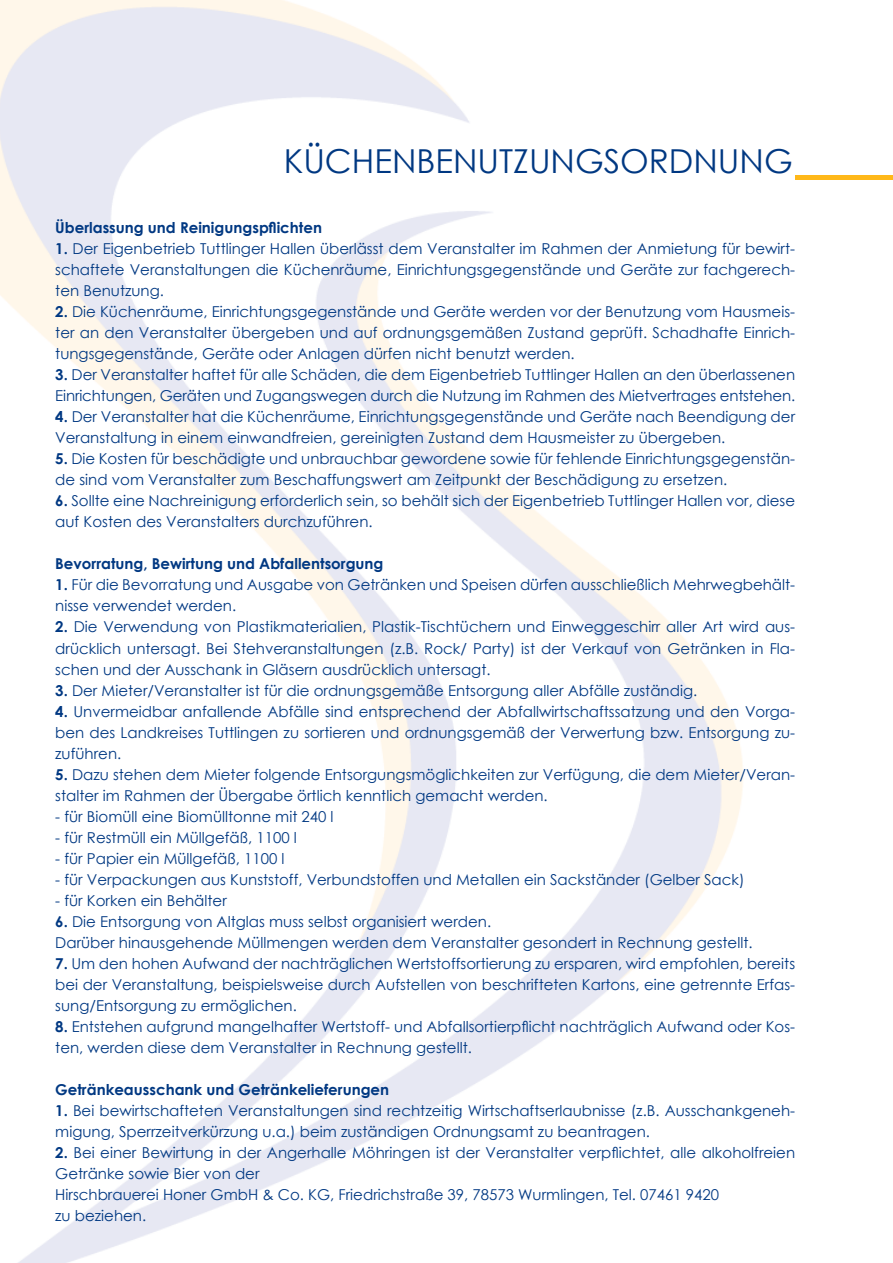
<style>
.page{position:relative;width:893px;height:1263px;background:#fff}
.page>*{position:absolute;margin:0;border:0;box-sizing:border-box;transform-origin:0 0}
.t1{font:33px "Century Gothic";color:#003882}
.t2{font:15px/21px "Century Gothic";color:#003882}
.t3{font:700 15px "Century Gothic";color:#003882}
.s1{font-weight:700}
</style>
<div class="page">
<div style="left:236px;top:175px;width:657px;height:5px;background:#ffb819"></div>
<div style="left:236px;top:175px;width:559px;height:5px;background:#fff"></div>
<h1 class="t1" style="left:284px;top:138px;width:510px">KÜCHENBENUTZUNGSORDNUNG</h1>
<p class="t3" style="left:55px;top:217px;width:268px">Überlassung und Reinigungspflichten</p>
<p class="t2" style="left:55px;top:238px;width:741px;text-align:justify"><span class="s1">1.</span> Der Eigenbetrieb Tuttlinger Hallen überlässt dem Veranstalter im Rahmen der Anmietung für bewirt&shy;schaftete Veranstaltungen die Küchenräume, Einrichtungsgegenstände und Geräte zur fachgerech&shy;ten Benutzung.</p>
<p class="t2" style="left:55px;top:301px;width:741px;text-align:justify"><span class="s1">2.</span> Die Küchenräume, Einrichtungsgegenstände und Geräte werden vor der Benutzung vom Hausmeis&shy;ter an den Veranstalter übergeben und auf ordnungsgemäßen Zustand geprüft. Schadhafte Einrich&shy;tungsgegenstände, Geräte oder Anlagen dürfen nicht benutzt werden.</p>
<p class="t2" style="left:55px;top:364px;width:741px"><span class="s1">3.</span> Der Veranstalter haftet für alle Schäden, die dem Eigenbetrieb Tuttlinger Hallen an den überlassenen<br>Einrichtungen, Geräten und Zugangswegen durch die Nutzung im Rahmen des Mietvertrages entstehen.</p>
<p class="t2" style="left:55px;top:406px;width:741px"><span class="s1">4.</span> Der Veranstalter hat die Küchenräume, Einrichtungsgegenstände und Geräte nach Beendigung der<br>Veranstaltung in einem einwandfreien, gereinigten Zustand dem Hausmeister zu übergeben.</p>
<p class="t2" style="left:55px;top:448px;width:741px"><span class="s1">5.</span> Die Kosten für beschädigte und unbrauchbar gewordene sowie für fehlende Einrichtungsgegenstän&shy;de sind vom Veranstalter zum Beschaffungswert am Zeitpunkt der Beschädigung zu ersetzen.</p>
<p class="t2" style="left:55px;top:490px;width:741px"><span class="s1">6.</span> Sollte eine Nachreinigung erforderlich sein, so behält sich der Eigenbetrieb Tuttlinger Hallen vor, diese auf Kosten des Veranstalters durchzuführen.</p>
<p class="t3" style="left:55px;top:553px;width:330px">Bevorratung, Bewirtung und Abfallentsorgung</p>
<p class="t2" style="left:55px;top:574px;width:741px"><span class="s1">1.</span> Für die Bevorratung und Ausgabe von Getränken und Speisen dürfen ausschließlich Mehrwegbehält&shy;nisse verwendet werden.</p>
<p class="t2" style="left:55px;top:616px;width:741px;text-align:justify"><span class="s1">2.</span> Die Verwendung von Plastikmaterialien, Plastik-Tischtüchern und Einweggeschirr aller Art wird aus&shy;drücklich untersagt. Bei Stehveranstaltungen (z.B. Rock/ Party) ist der Verkauf von Getränken in Fla&shy;schen und der Ausschank in Gläsern ausdrücklich untersagt.</p>
<p class="t2" style="left:55px;top:679px;width:643px"><span class="s1">3.</span> Der Mieter/Veranstalter ist für die ordnungsgemäße Entsorgung aller Abfälle zuständig.</p>
<p class="t2" style="left:55px;top:700px;width:741px;text-align:justify"><span class="s1">4.</span> Unvermeidbar anfallende Abfälle sind entsprechend der Abfallwirtschaftssatzung und den Vorga&shy;ben des Landkreises Tuttlingen zu sortieren und ordnungsgemäß der Verwertung bzw. Entsorgung zu&shy;zuführen.</p>
<p class="t2" style="left:55px;top:763px;width:741px"><span class="s1">5.</span> Dazu stehen dem Mieter folgende Entsorgungsmöglichkeiten zur Verfügung, die dem Mieter/Veran&shy;stalter im Rahmen der Übergabe örtlich kenntlich gemacht werden.</p>
<p class="t2" style="left:55px;top:805px;width:280px">- für Biomüll eine Biomülltonne mit 240 l</p>
<p class="t2" style="left:55px;top:826px;width:243px">- für Restmüll ein Müllgefäß, 1100 l</p>
<p class="t2" style="left:55px;top:847px;width:231px">- für Papier ein Müllgefäß, 1100 l</p>
<p class="t2" style="left:55px;top:868px;width:691px">- für Verpackungen aus Kunststoff, Verbundstoffen und Metallen ein Sackständer (Gelber Sack)</p>
<p class="t2" style="left:55px;top:889px;width:173px">- für Korken ein Behälter</p>
<p class="t2" style="left:55px;top:910px;width:699px"><span class="s1">6.</span> Die Entsorgung von Altglas muss selbst organisiert werden.<br>Darüber hinausgehende Müllmengen werden dem Veranstalter gesondert in Rechnung gestellt.</p>
<p class="t2" style="left:55px;top:952px;width:741px;text-align:justify"><span class="s1">7.</span> Um den hohen Aufwand der nachträglichen Wertstoffsortierung zu ersparen, wird empfohlen, bereits bei der Veranstaltung, beispielsweise durch Aufstellen von beschrifteten Kartons, eine getrennte Erfas&shy;sung/Entsorgung zu ermöglichen.</p>
<p class="t2" style="left:55px;top:1015px;width:741px"><span class="s1">8.</span> Entstehen aufgrund mangelhafter Wertstoff- und Abfallsortierpflicht nachträglich Aufwand oder Kos&shy;ten, werden diese dem Veranstalter in Rechnung gestellt.</p>
<p class="t3" style="left:55px;top:1078px;width:335px">Getränkeausschank und Getränkelieferungen</p>
<p class="t2" style="left:55px;top:1099px;width:741px"><span class="s1">1.</span> Bei bewirtschafteten Veranstaltungen sind rechtzeitig Wirtschaftserlaubnisse (z.B. Ausschankgeneh&shy;migung, Sperrzeitverkürzung u.a.) beim zuständigen Ordnungsamt zu beantragen.</p>
<p class="t2" style="left:55px;top:1141px;width:741px"><span class="s1">2.</span> Bei einer Bewirtung in der Angerhalle Möhringen ist der Veranstalter verpflichtet, alle alkoholfreien Getränke sowie Bier von der<br>Hirschbrauerei Honer GmbH &amp; Co. KG, Friedrichstraße 39, 78573 Wurmlingen, Tel. 07461 9420<br>zu beziehen.</p>
</div>
